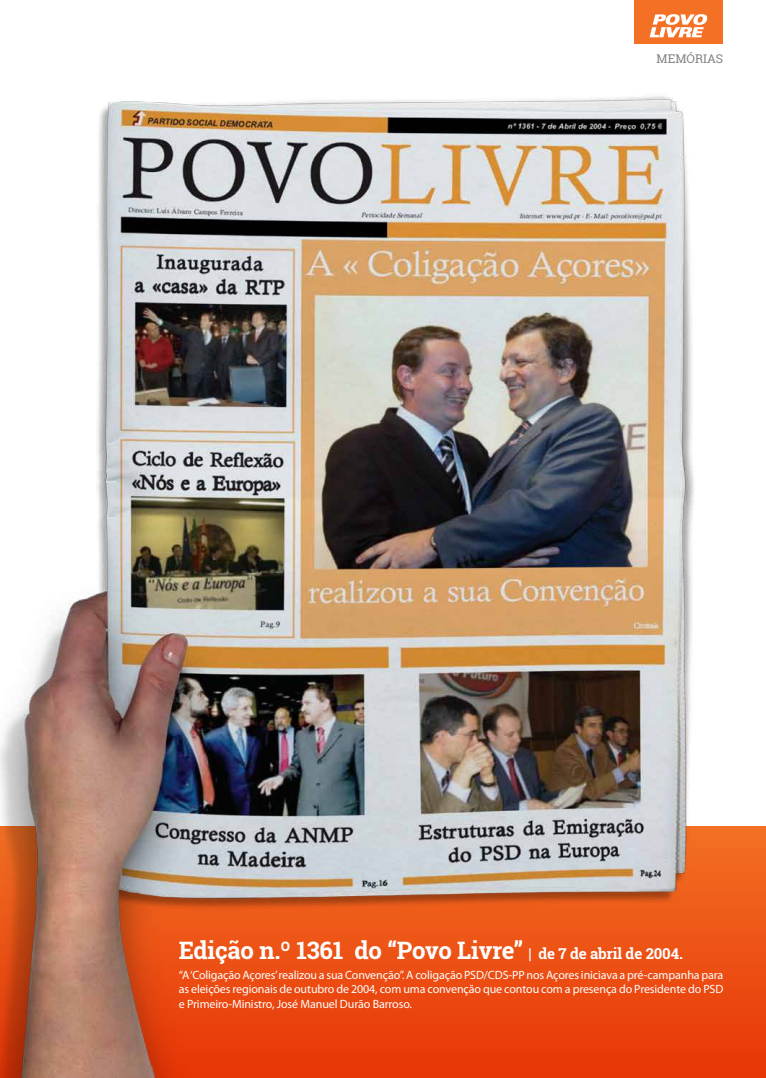
<style>
.page{position:relative;width:766px;height:1078px;background:#fff}
.page>*{position:absolute;margin:0;border:0;box-sizing:border-box;transform-origin:0 0}
.t1{font:700 24px "Roboto Slab";letter-spacing:-.01em;color:#fff}
.t2{font:12px/14.4px "Myriad Pro";letter-spacing:-.01em;color:#fff;text-align:justify}
.t3{font:12px "Roboto Slab";color:#808285}
.s1{font-size:15px}
</style>
<div class="page">
<img style="left:0;top:96px;width:765px;height:981px">
<div style="left:634px;top:0;width:88px;height:44px;background:#f37024"></div>
<svg style="left:649px;top:14px;width:58px;height:23px"></svg>
<p class="t3" style="left:656px;top:51px;width:68px">MEMÓRIAS</p>
<h1 class="t1" style="left:179px;top:933px;width:505px">Edição n.º 1361 do “Povo Livre” <span class="s1">| de 7 de abril de 2004.</span></h1>
<p class="t2" style="left:179px;top:967px;width:546px">“A ‘Coligação Açores’ realizou a sua Convenção”. A coligação PSD/CDS-PP nos Açores iniciava a pré-campanha para as eleições regionais de outubro de 2004, com uma convenção que contou com a presença do Presidente do PSD e Primeiro-Ministro, José Manuel Durão Barroso.</p>
</div>
